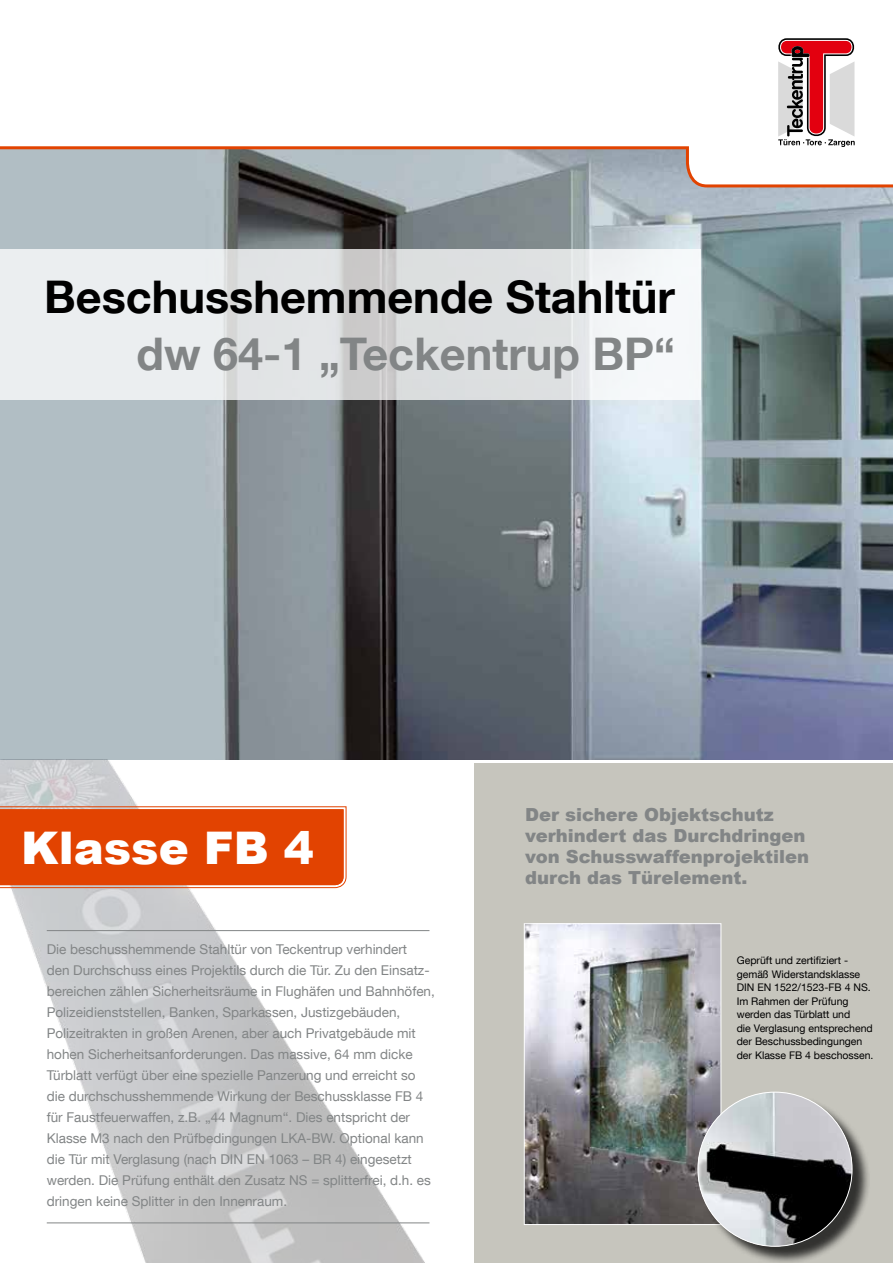
<style>
.page{position:relative;width:893px;height:1263px;background:#fff}
.page>*{position:absolute;margin:0;border:0;box-sizing:border-box;transform-origin:0 0}
.t1{font:700 45px "Helvetica Neue LT Com";color:#000}
.t2{font:700 45px "Helvetica Neue LT Com";color:#828586}
.t3{font:900 45px "Arial";color:#fff}
.t4{font:900 18px/21px "Arial";color:#828586}
.t5{font:13.5px/21px "Helvetica Neue LT Com";color:#828586}
.t6{font:10.5px/13.5px "Helvetica Neue LT Com";color:#000}
</style>
<div class="page">
<div style="left:474px;top:763px;width:419px;height:500px;background:#c6c5bd"></div>
<img style="left:0;top:189px;width:893px;height:570px">
<svg style="left:0;top:250px;width:701px;height:150px;fill:#e3e6e8"></svg>
<img style="left:0;top:759px;width:478px;height:504px">
<svg style="left:0;top:146px;width:893px;height:43px"></svg>
<hr style="left:47px;top:930px;width:382px;height:1px;background:#828586">
<hr style="left:47px;top:1222px;width:382px;height:1px;background:#828586">
<svg style="left:0;top:806px;width:347px;height:83px;background:#e24d0f"></svg>
<img style="left:526px;top:925px;width:193px;height:298px">
<div style="left:524px;top:923px;width:197px;height:302px;border:1px solid #fff"></div>
<div style="left:700px;top:1094px;width:171px;height:169px;background:#000;opacity:.75"></div>
<img style="left:698px;top:1092px;width:154px;height:154px;border-radius:77px">
<svg style="left:778px;top:38px;width:77px;height:109px"></svg>
<h1 class="t1" style="left:44px;top:268px;width:632px">Beschusshemmende Stahltür</h1>
<h1 class="t2" style="left:137px;top:325px;width:540px">dw 64-1 „Teckentrup BP“</h1>
<h1 class="t3" style="left:21px;top:815px;width:294px">Klasse FB 4</h1>
<p class="t5" style="left:47px;top:938px;width:390px">Die beschusshemmende Stahltür von Teckentrup verhindert<br>den Durchschuss eines Projektils durch die Tür. Zu den Einsatz&shy;bereichen zählen Sicherheitsräume in Flughäfen und Bahnhöfen, Polizeidienststellen, Banken, Sparkassen, Justizgebäuden, Polizeitrakten in großen Arenen, aber auch Privatgebäude mit hohen Sicherheitsanforderungen. Das massive, 64 mm dicke Türblatt verfügt über eine spezielle Panzerung und erreicht so die durchschusshemmende Wirkung der Beschussklasse FB 4 für Faustfeuerwaffen, z.B. „44 Magnum“. Dies entspricht der Klasse M3 nach den Prüfbedingungen LKA-BW. Optional kann die Tür mit Verglasung (nach DIN EN 1063 – BR 4) eingesetzt werden. Die Prüfung enthält den Zusatz NS = splitterfrei, d.h. es dringen keine Splitter in den Innenraum.</p>
<h2 class="t4" style="left:525px;top:803px;width:286px">Der sichere Objektschutz verhindert das Durchdringen von Schusswaffenprojektilen durch das Türelement.</h2>
<p class="t6" style="left:737px;top:953px;width:138px">Geprüft und zertifiziert - gemäß Widerstandsklasse<br>DIN EN 1522/1523-FB 4 NS.<br>Im Rahmen der Prüfung werden das Türblatt und<br>die Verglasung entsprechend der Beschussbedingungen der Klasse FB 4 beschossen.</p>
</div>
